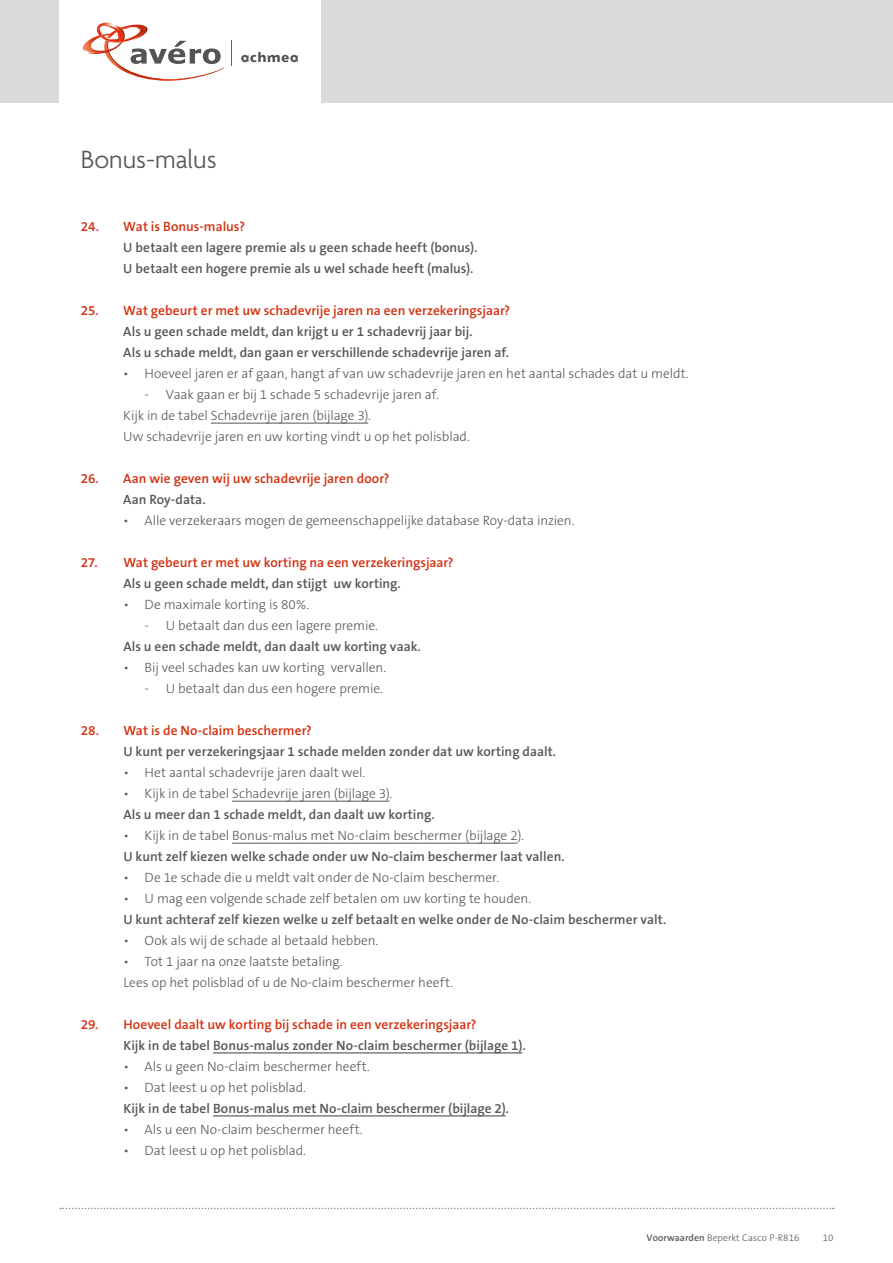
<style>
.page{position:relative;width:893px;height:1263px;background:#fff}
.page>*{position:absolute;margin:0;border:0;box-sizing:border-box;transform-origin:0 0}
.t1{font:300 27px "Agenda";color:#575756}
.t2{font:300 13.5px/21px "The Sans B3";letter-spacing:-.005em;color:#575756}
.t3{font:600 13.5px/21px "The Sans B6";letter-spacing:.005em;color:#575756}
.t4{font:600 13.5px "The Sans B6";color:#d4300f}
.t5{font:300 9.75px "The Sans B3";letter-spacing:.005em;color:#575756}
.s1{font-family:"The Sans B6";font-weight:600}
</style>
<div class="page">
<div style="left:0;top:0;width:893px;height:103px;background:#dadada"></div>
<div style="left:60px;top:0;width:261px;height:103px;background:#fff"></div>
<svg style="left:241px;top:52px;width:57px;height:10px"></svg>
<svg style="left:83px;top:22px;width:141px;height:59px"></svg>
<svg style="left:231px;top:41px;width:1px;height:25px"></svg>
<svg style="left:60px;top:1208px;width:774px;height:1px"></svg>
<hr style="left:211px;top:423px;width:157px;height:1px;background:#575756">
<hr style="left:232px;top:801px;width:158px;height:1px;background:#575756">
<hr style="left:232px;top:843px;width:285px;height:1px;background:#575756">
<hr style="left:213px;top:1052px;width:309px;height:1px;background:#575756">
<hr style="left:213px;top:1115px;width:293px;height:1px;background:#575756">
<h1 class="t1" style="left:81px;top:145px;width:137px">Bonus-malus</h1>
<p class="t4" style="left:81px;top:219px;width:166px">24. Wat is Bonus-malus?</p>
<p class="t3" style="left:123px;top:238px;width:356px">U betaalt een lagere premie als u geen schade heeft (bonus).<br>U betaalt een hogere premie als u wel schade heeft (malus).</p>
<p class="t4" style="left:81px;top:303px;width:431px">25. Wat gebeurt er met uw schadevrije jaren na een verzekeringsjaar?</p>
<p class="t3" style="left:123px;top:322px;width:387px">Als u geen schade meldt, dan krijgt u er 1 schadevrij jaar bij.<br>Als u schade meldt, dan gaan er verschillende schadevrije jaren af.</p>
<p class="t2" style="left:123px;top:364px;width:567px">• Hoeveel jaren er af gaan, hangt af van uw schadevrije jaren en het aantal schades dat u meldt.</p>
<p class="t2" style="left:123px;top:385px;width:348px;text-indent:21px">- Vaak gaan er bij 1 schade 5 schadevrije jaren af.<br>Kijk in de tabel Schadevrije jaren (bijlage 3).<br>Uw schadevrije jaren en uw korting vindt u op het polisblad.</p>
<p class="t4" style="left:81px;top:471px;width:310px">26. Aan wie geven wij uw schadevrije jaren door?</p>
<p class="t3" style="left:123px;top:490px;width:84px">Aan Roy-data.</p>
<p class="t2" style="left:123px;top:511px;width:453px">• Alle verzekeraars mogen de gemeenschappelijke database Roy-data inzien.</p>
<p class="t4" style="left:81px;top:555px;width:374px">27. Wat gebeurt er met uw korting na een verzekeringsjaar?</p>
<p class="t3" style="left:123px;top:574px;width:279px">Als u geen schade meldt, dan stijgt uw korting.</p>
<p class="t2" style="left:123px;top:595px;width:187px">• De maximale korting is 80%.</p>
<p class="t2" style="left:145px;top:616px;width:235px">- U betaalt dan dus een lagere premie.</p>
<p class="t3" style="left:123px;top:637px;width:299px">Als u een schade meldt, dan daalt uw korting vaak.</p>
<p class="t2" style="left:123px;top:658px;width:264px">• Bij veel schades kan uw korting vervallen.</p>
<p class="t2" style="left:145px;top:679px;width:240px">- U betaalt dan dus een hogere premie.</p>
<p class="t4" style="left:81px;top:723px;width:232px">28. Wat is de No-claim beschermer?</p>
<p class="t3" style="left:123px;top:742px;width:434px">U kunt per verzekeringsjaar 1 schade melden zonder dat uw korting daalt.</p>
<p class="t2" style="left:123px;top:763px;width:243px">• Het aantal schadevrije jaren daalt wel.</p>
<p class="t2" style="left:123px;top:784px;width:271px">• Kijk in de tabel Schadevrije jaren (bijlage 3).</p>
<p class="t3" style="left:123px;top:805px;width:313px">Als u meer dan 1 schade meldt, dan daalt uw korting.</p>
<p class="t2" style="left:123px;top:826px;width:402px">• Kijk in de tabel Bonus-malus met No-claim beschermer (bijlage 2).</p>
<p class="t3" style="left:123px;top:847px;width:443px">U kunt zelf kiezen welke schade onder uw No-claim beschermer laat vallen.</p>
<p class="t2" style="left:123px;top:868px;width:377px">• De 1e schade die u meldt valt onder de No-claim beschermer.</p>
<p class="t2" style="left:123px;top:889px;width:409px">• U mag een volgende schade zelf betalen om uw korting te houden.</p>
<p class="t3" style="left:123px;top:910px;width:544px">U kunt achteraf zelf kiezen welke u zelf betaalt en welke onder de No-claim beschermer valt.</p>
<p class="t2" style="left:123px;top:931px;width:256px">• Ook als wij de schade al betaald hebben.</p>
<p class="t2" style="left:123px;top:952px;width:331px">• Tot 1 jaar na onze laatste betaling.<br>Lees op het polisblad of u de No-claim beschermer heeft.</p>
<p class="t4" style="left:81px;top:1018px;width:397px">29. Hoeveel daalt uw korting bij schade in een verzekeringsjaar?</p>
<p class="t3" style="left:123px;top:1036px;width:404px">Kijk in de tabel Bonus-malus zonder No-claim beschermer (bijlage 1).</p>
<p class="t2" style="left:123px;top:1057px;width:248px">• Als u geen No-claim beschermer heeft.</p>
<p class="t2" style="left:123px;top:1078px;width:184px">• Dat leest u op het polisblad.</p>
<p class="t3" style="left:123px;top:1099px;width:387px">Kijk in de tabel Bonus-malus met No-claim beschermer (bijlage 2).</p>
<p class="t2" style="left:123px;top:1120px;width:241px">• Als u een No-claim beschermer heeft.</p>
<p class="t2" style="left:123px;top:1141px;width:184px">• Dat leest u op het polisblad.</p>
<p class="t5" style="left:647px;top:1233px;width:154px"><span class="s1">Voorwaarden</span> Beperkt Casco P-R816</p>
<p class="t5" style="left:823px;top:1233px;width:12px">10</p>
</div>
